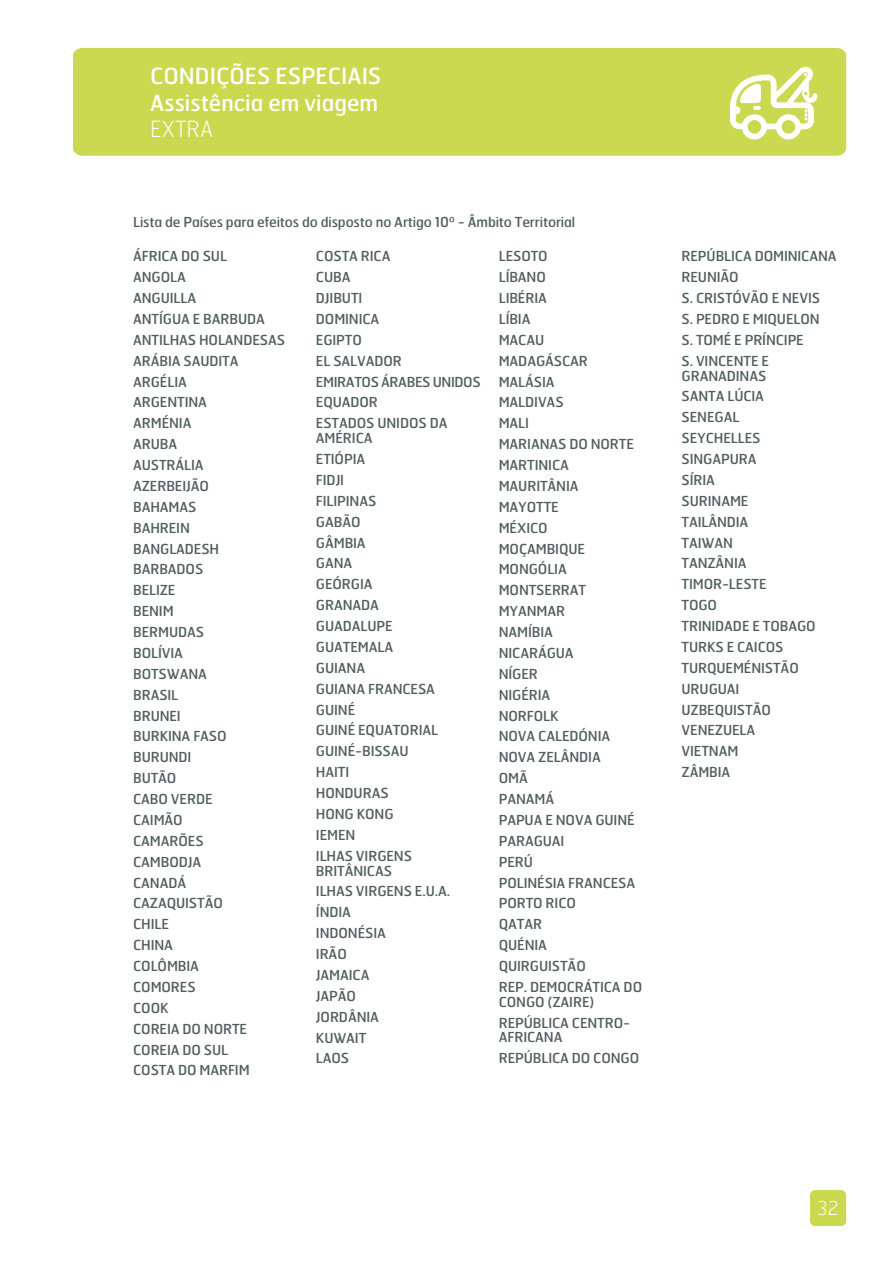
<style>
.page{position:relative;width:893px;height:1263px;background:#fff}
.page>*{position:absolute;margin:0;border:0;box-sizing:border-box;transform-origin:0 0}
.t1{font:22.35px/26.5px "Hermes";color:#fff}
.t2{font:100 22.35px "Hermes";color:#fff}
.t3{font:100 19.05px "Hermes";color:#fff}
.t4{font:13.8px/20.9px "Hermes";letter-spacing:-.01em;color:#505e5f}
</style>
<div class="page">
<div style="left:73px;top:48px;width:773px;height:108px;background:#cad950"></div>
<div style="left:810px;top:1190px;width:36px;height:36px;background:#cad950;border-radius:5px"></div>
<svg style="left:742px;top:114px;width:25px;height:25px"></svg>
<svg style="left:776px;top:114px;width:25px;height:25px"></svg>
<svg style="left:727px;top:64px;width:93px;height:68px"></svg>
<h1 class="t1" style="left:150px;top:64px;width:233px">CONDIÇÕES ESPECIAIS<br>Assistência em viagem</h1>
<h1 class="t2" style="left:150px;top:120px;width:65px">EXTRA</h1>
<p class="t4" style="left:133px;top:212px;width:444px">Lista de Países para efeitos do disposto no Artigo 10º - Âmbito Territorial</p>
<p class="t4" style="left:133px;top:247px;width:154px">ÁFRICA DO SUL<br>ANGOLA<br>ANGUILLA<br>ANTÍGUA E BARBUDA<br>ANTILHAS HOLANDESAS<br>ARÁBIA SAUDITA<br>ARGÉLIA<br>ARGENTINA<br>ARMÉNIA<br>ARUBA<br>AUSTRÁLIA<br>AZERBEIJÃO<br>BAHAMAS<br>BAHREIN<br>BANGLADESH<br>BARBADOS<br>BELIZE<br>BENIM<br>BERMUDAS<br>BOLÍVIA<br>BOTSWANA<br>BRASIL<br>BRUNEI<br>BURKINA FASO<br>BURUNDI<br>BUTÃO<br>CABO VERDE<br>CAIMÃO<br>CAMARÕES<br>CAMBODJA<br>CANADÁ<br>CAZAQUISTÃO<br>CHILE<br>CHINA<br>COLÔMBIA<br>COMORES<br>COOK<br>COREIA DO NORTE<br>COREIA DO SUL<br>COSTA DO MARFIM</p>
<p class="t4" style="left:316px;top:247px;width:166px">COSTA RICA<br>CUBA<br>DJIBUTI<br>DOMINICA<br>EGIPTO<br>EL SALVADOR<br>EMIRATOS ÁRABES UNIDOS<br>EQUADOR<br>ESTADOS UNIDOS DA</p>
<p class="t4" style="left:316px;top:429px;width:124px">AMÉRICA<br>ETIÓPIA<br>FIDJI<br>FILIPINAS<br>GABÃO<br>GÂMBIA<br>GANA<br>GEÓRGIA<br>GRANADA<br>GUADALUPE<br>GUATEMALA<br>GUIANA<br>GUIANA FRANCESA<br>GUINÉ<br>GUINÉ EQUATORIAL<br>GUINÉ-BISSAU<br>HAITI<br>HONDURAS<br>HONG KONG<br>IEMEN<br>ILHAS VIRGENS</p>
<p class="t4" style="left:316px;top:861px;width:136px">BRITÂNICAS<br>ILHAS VIRGENS E.U.A.<br>ÍNDIA<br>INDONÉSIA<br>IRÃO<br>JAMAICA<br>JAPÃO<br>JORDÂNIA<br>KUWAIT<br>LAOS</p>
<p class="t4" style="left:499px;top:247px;width:145px">LESOTO<br>LÍBANO<br>LIBÉRIA<br>LÍBIA<br>MACAU<br>MADAGÁSCAR<br>MALÁSIA<br>MALDIVAS<br>MALI<br>MARIANAS DO NORTE<br>MARTINICA<br>MAURITÂNIA<br>MAYOTTE<br>MÉXICO<br>MOÇAMBIQUE<br>MONGÓLIA<br>MONTSERRAT<br>MYANMAR<br>NAMÍBIA<br>NICARÁGUA<br>NÍGER<br>NIGÉRIA<br>NORFOLK<br>NOVA CALEDÓNIA<br>NOVA ZELÂNDIA<br>OMÃ<br>PANAMÁ<br>PAPUA E NOVA GUINÉ<br>PARAGUAI<br>PERÚ<br>POLINÉSIA FRANCESA<br>PORTO RICO<br>QATAR<br>QUÉNIA<br>QUIRGUISTÃO<br>REP. DEMOCRÁTICA DO</p>
<p class="t4" style="left:499px;top:992px;width:133px">CONGO (ZAIRE)<br>REPÚBLICA CENTRO-</p>
<p class="t4" style="left:499px;top:1028px;width:142px">AFRICANA<br>REPÚBLICA DO CONGO</p>
<p class="t4" style="left:681px;top:247px;width:157px">REPÚBLICA DOMINICANA<br>REUNIÃO<br>S. CRISTÓVÃO E NEVIS<br>S. PEDRO E MIQUELON<br>S. TOMÉ E PRÍNCIPE<br>S. VINCENTE E</p>
<p class="t4" style="left:681px;top:366px;width:136px">GRANADINAS<br>SANTA LÚCIA<br>SENEGAL<br>SEYCHELLES<br>SINGAPURA<br>SÍRIA<br>SURINAME<br>TAILÂNDIA<br>TAIWAN<br>TANZÂNIA<br>TIMOR-LESTE<br>TOGO<br>TRINIDADE E TOBAGO<br>TURKS E CAICOS<br>TURQUEMÉNISTÃO<br>URUGUAI<br>UZBEQUISTÃO<br>VENEZUELA<br>VIETNAM<br>ZÂMBIA</p>
<h2 class="t3" style="left:817px;top:1200px;width:23px">32</h2>
</div>
